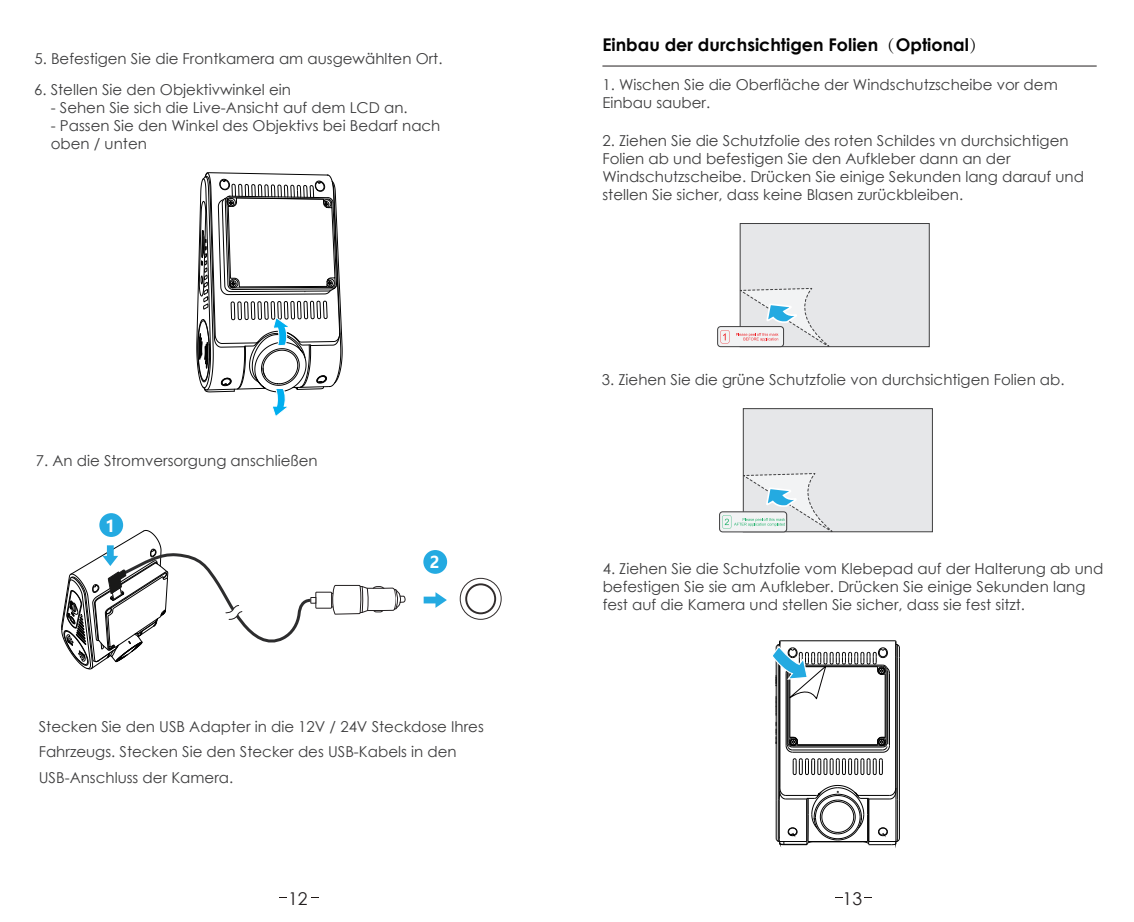
<style>
.page{position:relative;width:1134px;height:922px;background:#fff}
.page>*{position:absolute;margin:0;border:0;box-sizing:border-box;transform-origin:0 0}
.t1{font:700 17.5px "Century Gothic";color:#030303}
.t2{font:17.5px "Century Gothic";color:#231f20}
.t3{font:700 16.25px "Microsoft Ya Hei";color:#fff}
.t4{font:15px/18px "Century Gothic";color:#3e3e3f}
.s1{font-family:"Adobe Song Std";font-weight:300}
</style>
<div class="page">
<svg style="left:196px;top:172px;width:147px;height:244px"></svg>
<div style="left:460px;top:578px;width:41px;height:41px;border:1px solid #312c2c;border-radius:50%"></div>
<div style="left:465px;top:583px;width:31px;height:31px;border:2px solid #312c2c;border-radius:50%"></div>
<svg style="left:424px;top:592px;width:23px;height:15px"></svg>
<div style="left:423px;top:550px;width:24px;height:23px;background:#24aae1;border-radius:50%"></div>
<div style="left:99px;top:513px;width:24px;height:24px;background:#24aae1;border-radius:50%"></div>
<div style="left:316px;top:591px;width:16px;height:17px;border:1px solid #231f20"></div>
<svg style="left:61px;top:530px;width:255px;height:139px"></svg>
<svg style="left:331px;top:584px;width:75px;height:30px"></svg>
<hr style="left:602px;top:66px;width:495px;height:1px;background:#231f20">
<div style="left:718px;top:327px;width:65px;height:19px;background:#f2f3f4;border-radius:3px"></div>
<svg style="left:720px;top:330px;width:9px;height:13px"></svg>
<div style="left:717px;top:326px;width:67px;height:21px;border:1px solid #3e3e3f;border-radius:3px"></div>
<svg style="left:736px;top:223px;width:194px;height:124px;background:#e0e2e4"></svg>
<div style="left:719px;top:511px;width:67px;height:21px;background:#f2f3f4;border-radius:3px"></div>
<div style="left:719px;top:511px;width:68px;height:21px;border:1px solid #3e3e3f;border-radius:3px"></div>
<svg style="left:722px;top:408px;width:211px;height:124px"></svg>
<hr style="left:895px;top:656px;width:1px;height:131px;background:#030303">
<svg style="left:793px;top:758px;width:90px;height:16px"></svg>
<hr style="left:897px;top:657px;width:1px;height:142px;background:#030303">
<hr style="left:776px;top:657px;width:1px;height:142px;background:#030303">
<hr style="left:778px;top:657px;width:1px;height:142px;background:#030303">
<hr style="left:899px;top:657px;width:1px;height:142px;background:#030303">
<hr style="left:779px;top:657px;width:1px;height:133px;background:#030303">
<svg style="left:775px;top:784px;width:125px;height:61px"></svg>
<div style="left:830px;top:810px;width:14px;height:14px;background:#fff;border-radius:50%"></div>
<svg style="left:773px;top:640px;width:127px;height:112px"></svg>
<p class="t4" style="left:34px;top:49px;width:410px">5. Befestigen Sie die Frontkamera am ausgewählten Ort.</p>
<p class="t4" style="left:34px;top:80px;width:258px">6. Stellen Sie den Objektivwinkel ein</p>
<p class="t4" style="left:51px;top:98px;width:358px">- Sehen Sie sich die Live-Ansicht auf dem LCD an.</p>
<p class="t4" style="left:51px;top:116px;width:391px">- Passen Sie den Winkel des Objektivs bei Bedarf nach oben / unten</p>
<p class="t4" style="left:36px;top:451px;width:283px">7. An die Stromversorgung anschließen</p>
<p class="t3" style="left:106px;top:514px;width:11px">1</p>
<p class="t3" style="left:430px;top:551px;width:11px">2</p>
<p class="t4" style="left:39px;top:713px;width:446px;line-height:25.2px">Stecken Sie den USB Adapter in die 12V / 24V Steckdose Ihres<br>Fahrzeugs. Stecken Sie den Stecker des USB-Kabels in den<br>USB-Anschluss der Kamera.</p>
<p class="t1" style="left:602px;top:31px;width:385px">Einbau der durchsichtigen Folien<span class="s1">（</span>Optional<span class="s1">）</span></p>
<p class="t4" style="left:602px;top:75px;width:457px">1. Wischen Sie die Oberfläche der Windschutzscheibe vor dem<br>Einbau sauber.</p>
<p class="t4" style="left:602px;top:131px;width:483px">2. Ziehen Sie die Schutzfolie des roten Schildes vn durchsichtigen Folien ab und befestigen Sie den Aufkleber dann an der Windschutzscheibe. Drücken Sie einige Sekunden lang darauf und stellen Sie sicher, dass keine Blasen zurückbleiben.</p>
<p class="t4" style="left:602px;top:370px;width:464px">3. Ziehen Sie die grüne Schutzfolie von durchsichtigen Folien ab.</p>
<p class="t4" style="left:603px;top:559px;width:502px">4. Ziehen Sie die Schutzfolie vom Klebepad auf der Halterung ab und befestigen Sie sie am Aufkleber. Drücken Sie einige Sekunden lang fest auf die Kamera und stellen Sie sicher, dass sie fest sitzt.</p>
<p class="t2" style="left:288px;top:885px;width:21px">12</p>
<p class="t2" style="left:843px;top:885px;width:21px">13</p>
</div>
